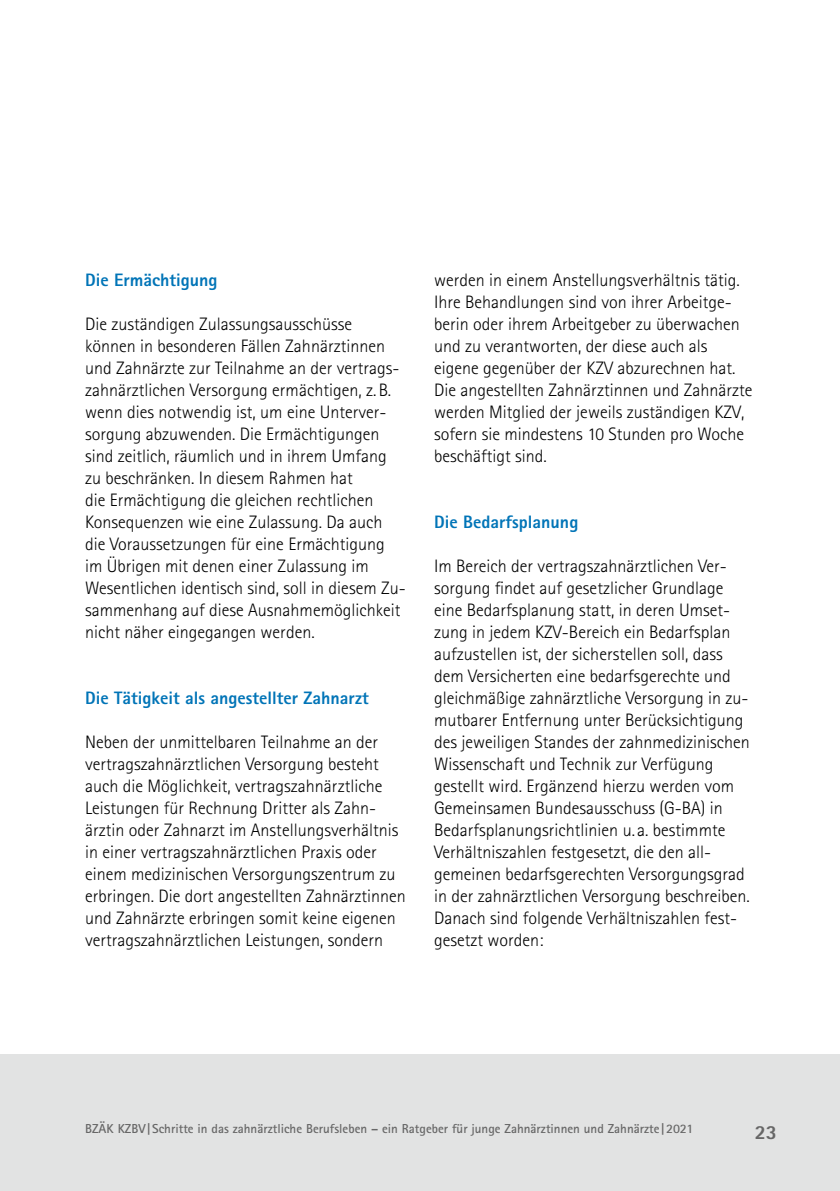
<style>
.page{position:relative;width:840px;height:1191px;background:#fff}
.page>*{position:absolute;margin:0;border:0;box-sizing:border-box;transform-origin:0 0}
.t1{font:800 20px "Rotis Sans Serif";color:#676767}
.t2{font:300 18px/22px "Rotis Sans Serif";color:#000}
.t3{font:800 18px "Rotis Sans Serif";color:#0074b7}
.t4{font:700 13px "Rotis Sans Serif";color:#676767}
</style>
<div class="page">
<div style="left:0;top:1054px;width:839px;height:137px;background:#e2e3e3"></div>
<p class="t3" style="left:85px;top:269px;width:134px">Die Ermächtigung</p>
<p class="t2" style="left:85px;top:313px;width:322px">Die zuständigen Zulassungsausschüsse können in besonderen Fällen Zahnärztinnen und Zahnärzte zur Teilnahme an der vertrags&shy;zahnärztlichen Versorgung ermächtigen, z.B. wenn dies notwendig ist, um eine Unterver&shy;sorgung abzuwenden. Die Ermächtigungen sind zeitlich, räumlich und in ihrem Umfang zu beschränken. In diesem Rahmen hat<br>die Ermächtigung die gleichen rechtlichen Konsequenzen wie eine Zulassung. Da auch die Voraussetzungen für eine Ermächtigung im Übrigen mit denen einer Zulassung im Wesentlichen identisch sind, soll in diesem Zu&shy;sammenhang auf diese Ausnahmemöglichkeit nicht näher eingegangen werden.</p>
<p class="t3" style="left:85px;top:687px;width:285px">Die Tätigkeit als angestellter Zahnarzt</p>
<p class="t2" style="left:85px;top:731px;width:322px">Neben der unmittelbaren Teilnahme an der vertragszahnärztlichen Versorgung besteht auch die Möglichkeit, vertragszahnärztliche Leistungen für Rechnung Dritter als Zahn&shy;ärztin oder Zahnarzt im Anstellungsverhältnis in einer vertragszahnärztlichen Praxis oder einem medizinischen Versorgungszentrum zu erbringen. Die dort angestellten Zahnärztinnen und Zahnärzte erbringen somit keine eigenen vertragszahnärztlichen Leistungen, sondern</p>
<p class="t2" style="left:434px;top:269px;width:319px">werden in einem Anstellungsverhältnis tätig.<br>Ihre Behandlungen sind von ihrer Arbeitge&shy;berin oder ihrem Arbeitgeber zu überwachen und zu verantworten, der diese auch als eigene gegenüber der KZV abzurechnen hat.<br>Die angestellten Zahnärztinnen und Zahnärzte werden Mitglied der jeweils zuständigen KZV, sofern sie mindestens 10 Stunden pro Woche beschäftigt sind.</p>
<p class="t3" style="left:434px;top:510px;width:145px">Die Bedarfsplanung</p>
<p class="t2" style="left:434px;top:555px;width:317px">Im Bereich der vertragszahnärztlichen Ver&shy;sorgung findet auf gesetzlicher Grundlage eine Bedarfsplanung statt, in deren Umset&shy;zung in jedem KZV-Bereich ein Bedarfsplan aufzustellen ist, der sicherstellen soll, dass dem Versicherten eine bedarfsgerechte und gleichmäßige zahnärztliche Versorgung in zu&shy;mutbarer Entfernung unter Berücksichtigung des jeweiligen Standes der zahnmedizinischen Wissenschaft und Technik zur Verfügung gestellt wird. Ergänzend hierzu werden vom Gemeinsamen Bundesausschuss (G-BA) in Bedarfsplanungsrichtlinien u. a. bestimmte Verhältniszahlen festgesetzt, die den all&shy;gemeinen bedarfsgerechten Versorgungsgrad in der zahnärztlichen Versorgung beschreiben.<br>Danach sind folgende Verhältniszahlen fest&shy;gesetzt worden:</p>
<p class="t4" style="left:85px;top:1120px;width:609px">BZÄK KZBV|Schritte in das zahnärztliche Berufsleben – ein Ratgeber für junge Zahnärztinnen und Zahnärzte |2021</p>
<p class="t1" style="left:754px;top:1119px;width:24px">23</p>
</div>
